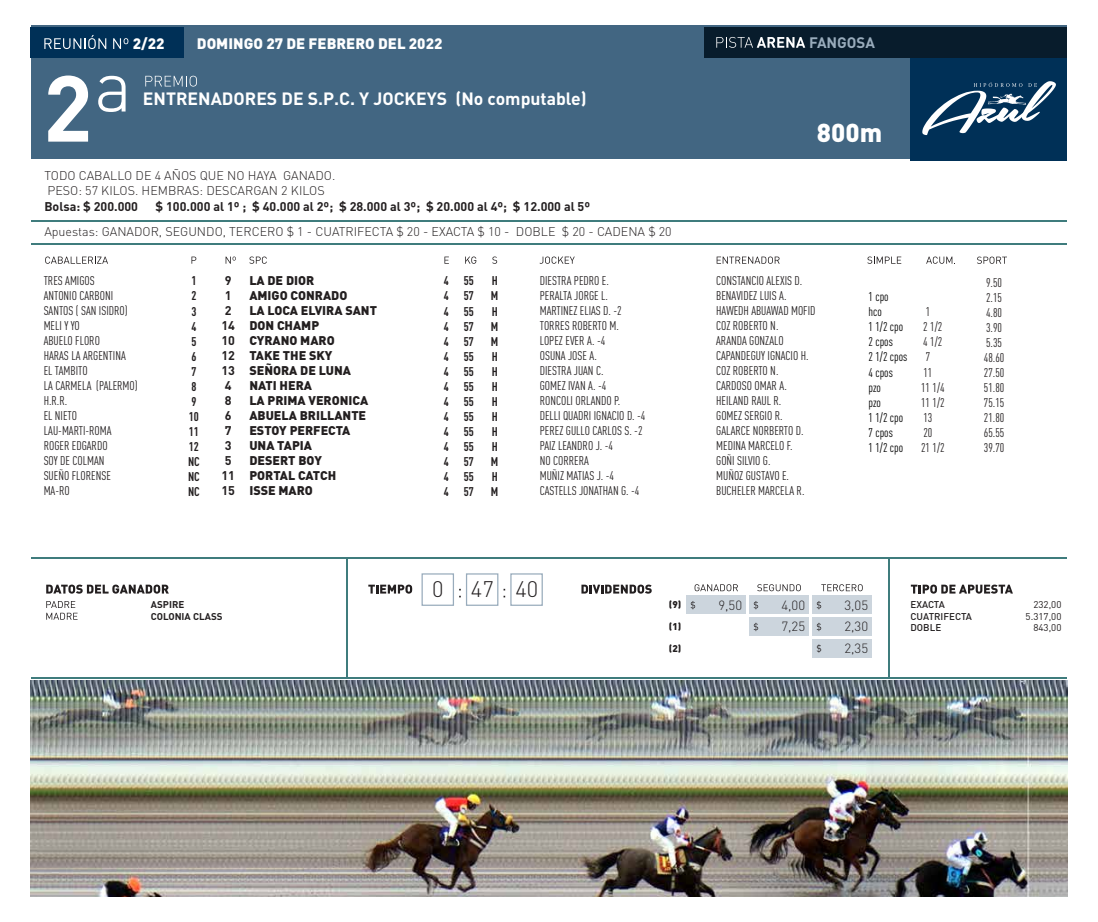
<style>
.page{position:relative;width:1098px;height:922px;background:#fff}
.page>*{position:absolute;margin:0;border:0;box-sizing:border-box;transform-origin:0 0}
.t1{font:700 92px "DIN Pro";color:#fff}
.t2{font:900 25.62px "DIN Pro";color:#fff}
.t3{font:300 22.25px "DIN Pro";color:#231f20}
.t4{font:700 17.62px "DIN Pro";color:#fff}
.t5{font:900 15px "DIN Pro";color:#fff}
.t6{font:700 15px "DIN Pro";color:#99acbc}
.t7{font:300 13.25px "DIN Pro";color:#231f20}
.t8{font:12.5px/15px "FFDIN Pro Cond";color:#231f20}
.t9{font:900 12.5px/15px "DIN Pro";color:#231f20}
.t10{font:300 12.5px/15px "DIN Pro";color:#231f20}
.t11{font:700 12.5px/15px "DIN Pro";color:#231f20}
.t12{font:700 12.5px/15px "FFDIN Pro Cond";color:#231f20;text-align:justify}
.t13{font:12.5px/15px "FFDIN Pro Cond";color:#000}
.t14{font:500 9.75px/11.8px "DIN Pro";color:#231f20}
.t15{font:9.75px/11.8px "DIN Pro";color:#231f20;text-align:right}
.t16{font:700 9.75px/11.8px "DIN Pro";color:#231f20}
.t17{font:900 9.75px "DIN Pro";color:#231f20}
</style>
<div class="page">
<div style="left:31px;top:25px;width:1035px;height:134px;background:#426682"></div>
<div style="left:910px;top:27px;width:156px;height:134px;background:#003057"></div>
<div style="left:31px;top:27px;width:153px;height:30px;background:#003057"></div>
<div style="left:704px;top:27px;width:362px;height:30px;background:#081c2c"></div>
<hr style="left:31px;top:557px;width:1035px;height:2px;background:#3f7c7d">
<hr style="left:31px;top:677px;width:1035px;height:1px;background:#3f7c7d">
<hr style="left:347px;top:557px;width:1px;height:121px;background:#3f7c7d">
<hr style="left:888px;top:557px;width:2px;height:121px;background:#3f7c7d">
<div style="left:421px;top:573px;width:33px;height:32px;border:1px solid #99acbc"></div>
<div style="left:466px;top:573px;width:32px;height:32px;border:1px solid #99acbc"></div>
<div style="left:510px;top:573px;width:33px;height:32px;border:1px solid #99acbc"></div>
<hr style="left:31px;top:220px;width:1035px;height:1px;background:#3f7c7d">
<hr style="left:31px;top:243px;width:1035px;height:1px;background:#3f7c7d">
<svg style="left:44px;top:35px;width:62px;height:14px"></svg>
<svg style="left:113px;top:38px;width:15px;height:11px"></svg>
<svg style="left:716px;top:37px;width:89px;height:11px"></svg>
<svg style="left:98px;top:76px;width:28px;height:36px"></svg>
<svg style="left:145px;top:76px;width:52px;height:11px"></svg>
<svg style="left:45px;top:256px;width:63px;height:8px"></svg>
<svg style="left:249px;top:256px;width:18px;height:8px"></svg>
<svg style="left:539px;top:256px;width:35px;height:8px"></svg>
<svg style="left:716px;top:256px;width:63px;height:8px"></svg>
<svg style="left:867px;top:256px;width:34px;height:8px"></svg>
<svg style="left:977px;top:256px;width:30px;height:8px"></svg>
<svg style="left:926px;top:256px;width:29px;height:8px"></svg>
<svg style="left:191px;top:256px;width:5px;height:8px"></svg>
<svg style="left:444px;top:256px;width:5px;height:8px"></svg>
<svg style="left:465px;top:256px;width:11px;height:8px"></svg>
<svg style="left:492px;top:256px;width:5px;height:8px"></svg>
<svg style="left:225px;top:256px;width:11px;height:8px"></svg>
<svg style="left:368px;top:584px;width:44px;height:9px"></svg>
<svg style="left:46px;top:584px;width:123px;height:9px"></svg>
<svg style="left:581px;top:584px;width:70px;height:9px"></svg>
<svg style="left:910px;top:584px;width:102px;height:9px"></svg>
<svg style="left:694px;top:584px;width:44px;height:7px"></svg>
<svg style="left:757px;top:584px;width:43px;height:7px"></svg>
<svg style="left:821px;top:584px;width:41px;height:7px"></svg>
<div style="left:686px;top:595px;width:59px;height:19px;background:#ccd5dd"></div>
<svg style="left:690px;top:601px;width:5px;height:8px"></svg>
<div style="left:749px;top:595px;width:59px;height:19px;background:#ccd5dd"></div>
<svg style="left:753px;top:601px;width:5px;height:8px"></svg>
<div style="left:812px;top:595px;width:59px;height:19px;background:#ccd5dd"></div>
<svg style="left:816px;top:601px;width:5px;height:8px"></svg>
<div style="left:749px;top:617px;width:59px;height:19px;background:#ccd5dd"></div>
<svg style="left:753px;top:622px;width:5px;height:9px"></svg>
<div style="left:812px;top:617px;width:59px;height:19px;background:#ccd5dd"></div>
<svg style="left:816px;top:622px;width:5px;height:9px"></svg>
<div style="left:812px;top:639px;width:59px;height:18px;background:#ccd5dd"></div>
<svg style="left:816px;top:644px;width:5px;height:8px"></svg>
<svg style="left:46px;top:601px;width:32px;height:18px"></svg>
<svg style="left:922px;top:81px;width:133px;height:54px"></svg>
<img style="left:31px;top:680px;width:1036px;height:216px">
<h1 class="t1" style="left:43px;top:46px;width:51px">2</h1>
<p class="t5" style="left:133px;top:33px;width:33px">2/22</p>
<p class="t6" style="left:809px;top:32px;width:67px">FANGOSA</p>
<p class="t5" style="left:197px;top:33px;width:247px">DOMINGO 27 DE FEBRERO DEL 2022</p>
<h3 class="t4" style="left:143px;top:87px;width:445px">ENTRENADORES DE S.P.C. Y JOCKEYS (No computable)</h3>
<h2 class="t2" style="left:817px;top:115px;width:67px">800m</h2>
<p class="t10" style="left:44px;top:167px;width:292px">TODO CABALLO DE 4 AÑOS QUE NO HAYA GANADO.<br>PESO: 57 KILOS. HEMBRAS: DESCARGAN 2 KILOS</p>
<p class="t11" style="left:44px;top:198px;width:95px">Bolsa: $ 200.000</p>
<p class="t11" style="left:155px;top:198px;width:436px">$ 100.000 al 1º ; $ 40.000 al 2º; $ 28.000 al 3º; $ 20.000 al 4º; $ 12.000 al 5º</p>
<p class="t10" style="left:44px;top:223px;width:629px">Apuestas: GANADOR, SEGUNDO, TERCERO $ 1 - CUATRIFECTA $ 20 - EXACTA $ 10 - DOBLE $ 20 - CADENA $ 20</p>
<p class="t8" style="left:44px;top:272px;width:95px">TRES AMIGOS<br>ANTONIO CARBONI<br>SANTOS ( SAN ISIDRO)<br>MELI Y YO<br>ABUELO FLORO<br>HARAS LA ARGENTINA<br>EL TAMBITO<br>LA CARMELA (PALERMO)<br>H.R.R.<br>EL NIETO<br>LAU-MARTI-ROMA<br>ROGER EDGARDO<br>SOY DE COLMAN<br>SUEÑO FLORENSE<br>MA-RO</p>
<p class="t12" style="left:188px;top:272px;width:13px;text-align:left">1<br>2<br>3<br>4<br>5<br>6<br>7<br>8<br>9<br>10<br>11<br>12<br>NC<br>NC<br>NC</p>
<p class="t11" style="left:221px;top:272px;width:15px">9<br>1<br>2<br>14<br>10<br>12<br>13<br>4<br>8<br>6<br>7<br>3<br>5<br>11<br>15</p>
<p class="t9" style="left:249px;top:272px;width:129px">LA DE DIOR<br>AMIGO CONRADO<br>LA LOCA ELVIRA SANT<br>DON CHAMP<br>CYRANO MARO<br>TAKE THE SKY<br>SEÑORA DE LUNA<br>NATI HERA<br>LA PRIMA VERONICA<br>ABUELA BRILLANTE<br>ESTOY PERFECTA<br>UNA TAPIA<br>DESERT BOY<br>PORTAL CATCH<br>ISSE MARO</p>
<p class="t12" style="left:444px;top:272px;width:7px">4<br>4<br>4<br>4<br>4<br>4<br>4<br>4<br>4<br>4<br>4<br>4<br>4<br>4<br>4</p>
<p class="t12" style="left:464px;top:272px;width:12px">55<br>57<br>55<br>57<br>57<br>55<br>55<br>55<br>55<br>55<br>55<br>55<br>57<br>55<br>57</p>
<p class="t12" style="left:491px;top:272px;width:9px">H M H M M H H H H H H H M H M</p>
<p class="t8" style="left:540px;top:272px;width:107px">DIESTRA PEDRO E.<br>PERALTA JORGE L.<br>MARTINEZ ELIAS D. -2<br>TORRES ROBERTO M.<br>LOPEZ EVER A. -4<br>OSUNA JOSE A.<br>DIESTRA JUAN C.<br>GOMEZ IVAN A. -4<br>RONCOLI ORLANDO P.<br>DELLI QUADRI IGNACIO D. -4<br>PEREZ GULLO CARLOS S. -2<br>PAIZ LEANDRO J. -4<br>NO CORRERA<br>MUÑIZ MATIAS J. -4<br>CASTELLS JONATHAN G. -4</p>
<p class="t8" style="left:716px;top:272px;width:101px">CONSTANCIO ALEXIS D.<br>BENAVIDEZ LUIS A.<br>HAWEDH ABUAWAD MOFID<br>COZ ROBERTO N.<br>ARANDA GONZALO<br>CAPANDEGUY IGNACIO H.<br>COZ ROBERTO N.<br>CARDOSO OMAR A.<br>HEILAND RAUL R.<br>GOMEZ SERGIO R.<br>GALARCE NORBERTO D.<br>MEDINA MARCELO F.<br>GOÑI SILVIO G.<br>MUÑOZ GUSTAVO E.<br>BUCHELER MARCELA R.</p>
<h3 class="t3" style="left:432px;top:574px;width:107px">0 47 40</h3>
<p class="t13" style="left:868px;top:288px;width:40px">1 cpo<br>hco<br>1 1/2 cpo<br>2 cpos<br>2 1/2 cpos<br>4 cpos pzo<br>pzo<br>1 1/2 cpo<br>7 cpos<br>1 1/2 cpo</p>
<p class="t8" style="left:925px;top:303px;width:6px">1</p>
<p class="t8" style="left:923px;top:318px;width:21px">2 1/2</p>
<p class="t8" style="left:923px;top:333px;width:21px">4 1/2</p>
<p class="t8" style="left:925px;top:348px;width:6px">7</p>
<p class="t8" style="left:923px;top:363px;width:11px">11</p>
<p class="t8" style="left:921px;top:378px;width:25px">11 1/4</p>
<p class="t8" style="left:921px;top:393px;width:25px">11 1/2</p>
<p class="t8" style="left:923px;top:408px;width:11px">13</p>
<p class="t8" style="left:923px;top:423px;width:11px">20</p>
<p class="t8" style="left:921px;top:438px;width:25px">21 1/2</p>
<p class="t8" style="left:983px;top:274px;width:22px">9.50<br>2.15<br>4.80<br>3.90<br>5.35<br>48.60<br>27.50<br>51.80<br>75.15<br>21.80<br>65.55<br>39.70</p>
<p class="t17" style="left:669px;top:597px;width:14px">(9)</p>
<p class="t7" style="left:718px;top:595px;width:25px">9,50</p>
<p class="t7" style="left:781px;top:595px;width:25px">4,00</p>
<p class="t7" style="left:844px;top:595px;width:25px">3,05</p>
<p class="t17" style="left:669px;top:619px;width:14px">(1)</p>
<p class="t7" style="left:781px;top:617px;width:25px">7,25</p>
<p class="t7" style="left:844px;top:617px;width:25px">2,30</p>
<p class="t17" style="left:669px;top:641px;width:14px">(2)</p>
<p class="t7" style="left:844px;top:638px;width:25px">2,35</p>
<p class="t16" style="left:151px;top:598px;width:73px">ASPIRE<br>COLONIA CLASS</p>
<p class="t15" style="left:1025px;top:598px;width:37px">232,00<br>5.317,00<br>843,00</p>
<p class="t14" style="left:910px;top:598px;width:63px">EXACTA<br>CUATRIFECTA<br>DOBLE</p>
</div>
